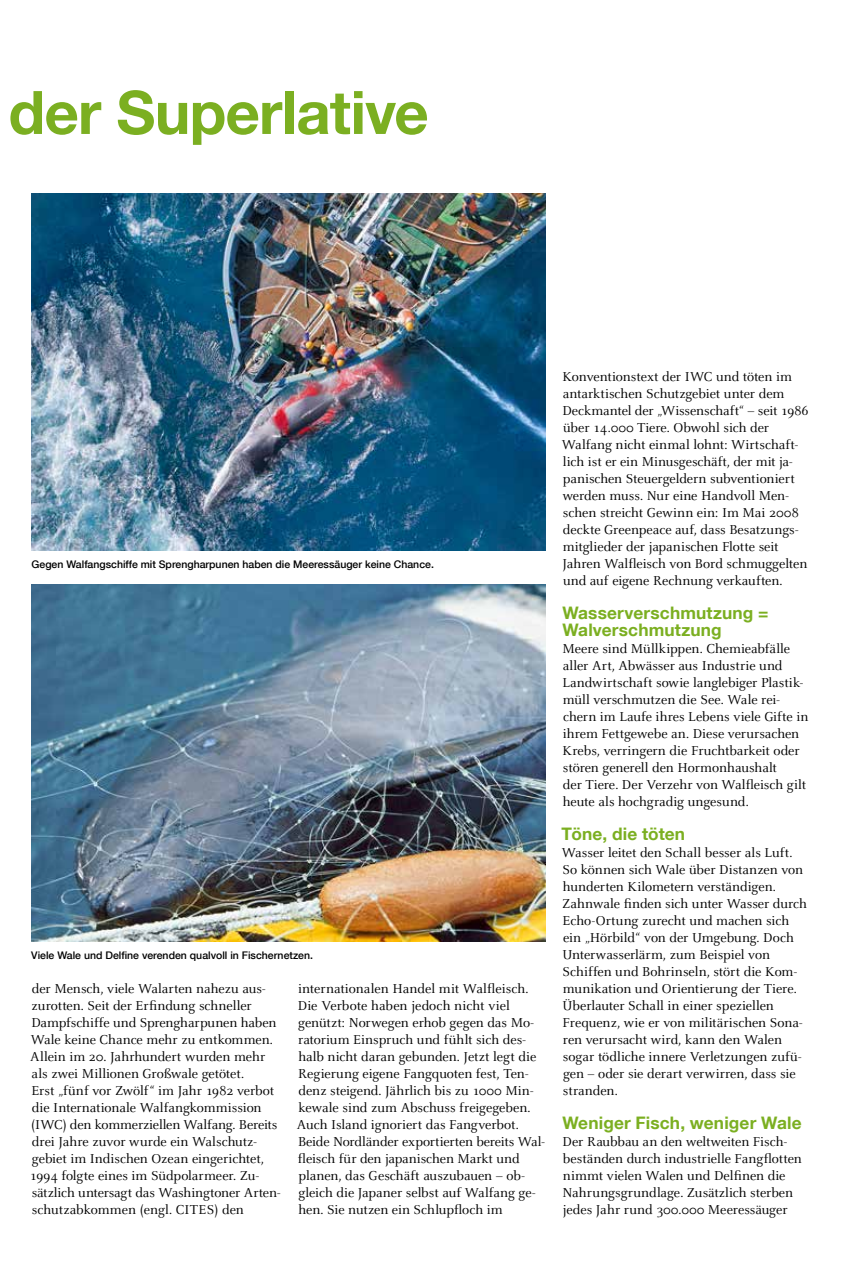
<style>
.page{position:relative;width:842px;height:1263px;background:#fff}
.page>*{position:absolute;margin:0;border:0;box-sizing:border-box;transform-origin:0 0}
.t1{font:700 60px "Helvetica Neue LT Com";letter-spacing:-.015em;color:#7baf21}
.t2{font:700 17.25px/17px "Helvetica Neue LT Com";letter-spacing:.01em;color:#7baf21}
.t3{font:14.25px/17px "Celeste";letter-spacing:-.005em;color:#000}
.t4{font:500 10.5px "Helvetica Neue LT Com";color:#000}
</style>
<div class="page">
<img style="left:32px;top:193px;width:513px;height:358px">
<img style="left:32px;top:585px;width:513px;height:357px">
<h1 class="t1" style="left:9px;top:75px;width:422px">der Superlative</h1>
<p class="t4" style="left:32px;top:558px;width:404px">Gegen Walfangschiffe mit Sprengharpunen haben die Meeressäuger keine Chance.</p>
<p class="t4" style="left:31px;top:949px;width:283px">Viele Wale und Delfine verenden qualvoll in Fischernetzen.</p>
<p class="t3" style="left:30px;top:980px;width:252px">der Mensch, viele Walarten nahezu aus&shy;zurotten. Seit der Erfindung schneller Dampfschiffe und Sprengharpunen haben Wale keine Chance mehr zu entkommen.<br>Allein im 20. Jahrhundert wurden mehr als zwei Millionen Großwale getötet.<br>Erst „fünf vor Zwölf“ im Jahr 1982 verbot die Internationale Walfangkommission (IWC) den kommerziellen Walfang. Bereits drei Jahre zuvor wurde ein Walschutz&shy;gebiet im Indischen Ozean eingerichtet, 1994 folgte eines im Südpolarmeer. Zu&shy;sätzlich untersagt das Washingtoner Arten&shy;schutzabkommen (engl. CITES) den</p>
<p class="t3" style="left:297px;top:981px;width:249px">internationalen Handel mit Walfleisch.<br>Die Verbote haben jedoch nicht viel genützt: Norwegen erhob gegen das Mo&shy;ratorium Einspruch und fühlt sich des-- halb nicht daran gebunden. Jetzt legt die Regierung eigene Fangquoten fest, Ten&shy;denz steigend. Jährlich bis zu 1000 Min&shy;kewale sind zum Abschuss freigegeben.<br>Auch Island ignoriert das Fangverbot.<br>Beide Nordländer exportierten bereits Wal&shy;fleisch für den japanischen Markt und planen, das Geschäft auszubauen – ob&shy;gleich die Japaner selbst auf Walfang ge&shy;hen. Sie nutzen ein Schlupfloch im</p>
<p class="t3" style="left:562px;top:368px;width:248px">Konventionstext der IWC und töten im antarktischen Schutzgebiet unter dem Deckmantel der „Wissenschaft“ – seit 1986 über 14.000 Tiere. Obwohl sich der Walfang nicht einmal lohnt: Wirtschaft&shy;lich ist er ein Minusgeschäft, der mit ja&shy;panischen Steuergeldern subventioniert werden muss. Nur eine Handvoll Men&shy;schen streicht Gewinn ein: Im Mai 2008 deckte Greenpeace auf, dass Besatzungs&shy;mitglieder der japanischen Flotte seit Jahren Walfleisch von Bord schmuggelten und auf eigene Rechnung verkauften.</p>
<p class="t2" style="left:562px;top:604px;width:208px">Wasserverschmutzung =<br>Walverschmutzung</p>
<p class="t3" style="left:562px;top:640px;width:247px">Meere sind Müllkippen. Chemieabfälle aller Art, Abwässer aus Industrie und Landwirtschaft sowie langlebiger Plastik&shy;müll verschmutzen die See. Wale rei&shy;chern im Laufe ihres Lebens viele Gifte in ihrem Fettgewebe an. Diese verursachen Krebs, verringern die Fruchtbarkeit oder stören generell den Hormonhaushalt<br>der Tiere. Der Verzehr von Walfleisch gilt heute als hochgradig ungesund.</p>
<p class="t2" style="left:561px;top:825px;width:125px">Töne, die töten</p>
<p class="t3" style="left:562px;top:844px;width:247px">Wasser leitet den Schall besser als Luft.<br>So können sich Wale über Distanzen von hunderten Kilometern verständigen.<br>Zahnwale finden sich unter Wasser durch Echo-Ortung zurecht und machen sich ein „Hörbild“ von der Umgebung. Doch Unterwasserlärm, zum Beispiel von Schiffen und Bohrinseln, stört die Kom&shy;munikation und Orientierung der Tiere.<br>Überlauter Schall in einer speziellen Frequenz, wie er von militärischen Sona&shy;ren verursacht wird, kann den Walen sogar tödliche innere Verletzungen zufü&shy;gen – oder sie derart verwirren, dass sie stranden.</p>
<p class="t2" style="left:562px;top:1114px;width:241px">Weniger Fisch, weniger Wale</p>
<p class="t3" style="left:562px;top:1134px;width:241px">Der Raubbau an den weltweiten Fisch&shy;beständen durch industrielle Fangflotten nimmt vielen Walen und Delfinen die Nahrungsgrundlage. Zusätzlich sterben jedes Jahr rund 300.000 Meeressäuger</p>
</div>
